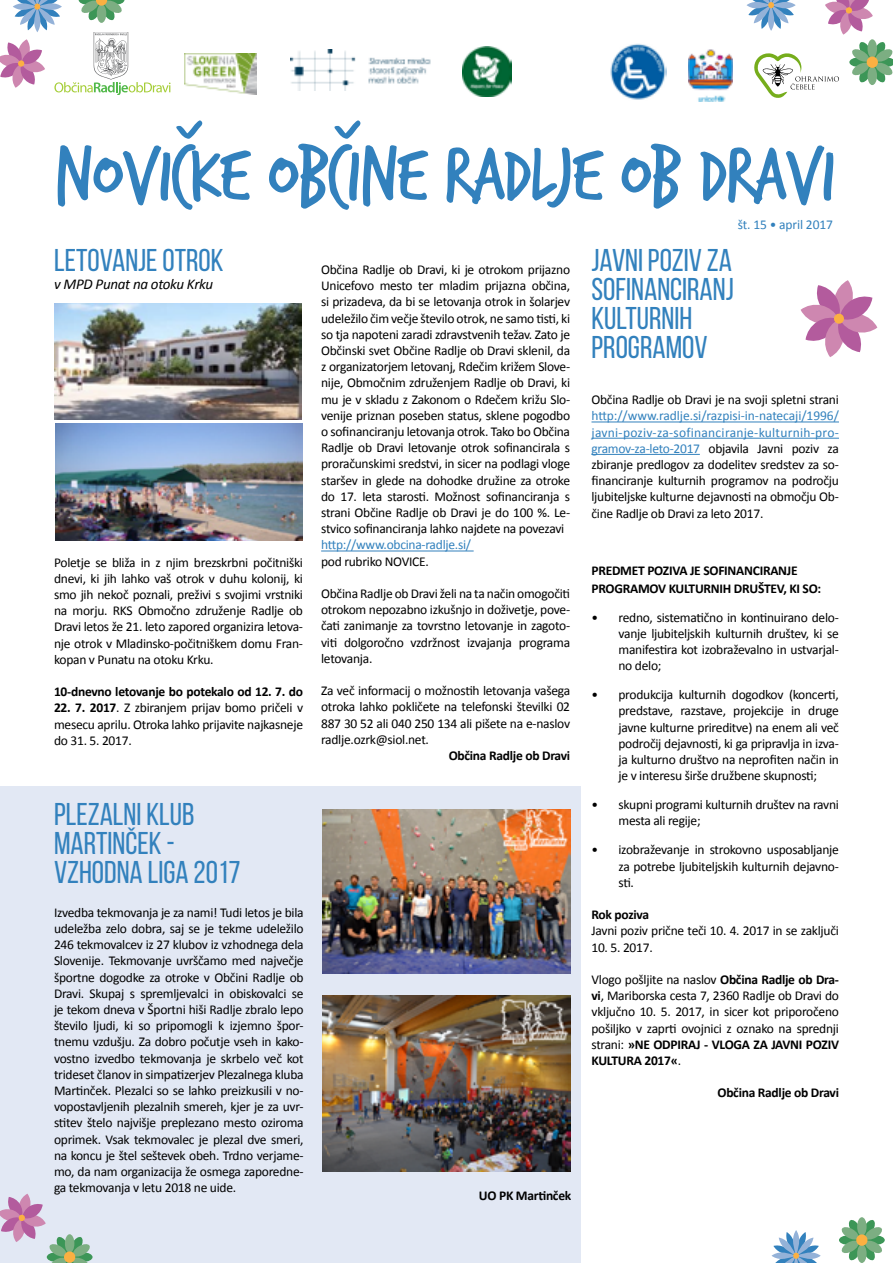
<style>
.page{position:relative;width:893px;height:1263px;background:#fff}
.page>*{position:absolute;margin:0;border:0;box-sizing:border-box;transform-origin:0 0}
.t1{font:31.5px/29px "Bebas Neue";color:#3281bd}
.t2{font:italic 15px "Calibri";letter-spacing:-.02em;color:#000}
.t3{font:13.5px/16.2px "Calibri";letter-spacing:-.02em;color:#000;text-align:justify}
.t4{font:700 13.5px/18px "Calibri";letter-spacing:-.02em;color:#000}
.t5{font:13.5px "Calibri";letter-spacing:-.02em;color:#3281bd}
.s1{font-weight:700}
.s2{color:#3281bd}
</style>
<div class="page">
<div style="left:0;top:786px;width:580px;height:477px;background:#e2e8f4"></div>
<img style="left:610px;top:43px;width:56px;height:57px">
<img style="left:689px;top:50px;width:44px;height:51px">
<svg style="left:754px;top:53px;width:85px;height:45px"></svg>
<img style="left:462px;top:47px;width:49px;height:49px">
<img style="left:290px;top:50px;width:141px;height:40px">
<img style="left:185px;top:54px;width:71px;height:41px">
<svg style="left:58px;top:144px;width:775px;height:66px"></svg>
<svg style="left:176px;top:120px;width:26px;height:19px"></svg>
<svg style="left:334px;top:120px;width:26px;height:19px"></svg>
<hr style="left:321px;top:550px;width:153px;height:1px;background:#3281bd">
<hr style="left:591px;top:421px;width:248px;height:1px;background:#3281bd">
<hr style="left:591px;top:438px;width:248px;height:1px;background:#3281bd">
<hr style="left:591px;top:454px;width:109px;height:1px;background:#3281bd">
<img style="left:54px;top:303px;width:247px;height:117px">
<img style="left:55px;top:424px;width:248px;height:116px">
<img style="left:323px;top:809px;width:247px;height:165px">
<img style="left:323px;top:995px;width:247px;height:177px">
<svg style="left:771px;top:1230px;width:50px;height:33px"></svg>
<svg style="left:841px;top:1219px;width:42px;height:42px"></svg>
<div style="left:856px;top:1234px;width:11px;height:12px;background:#fbb042;border-radius:50%"></div>
<svg style="left:0;top:1194px;width:91px;height:69px"></svg>
<div style="left:18px;top:1214px;width:7px;height:7px;background:#fbb042;border-radius:3px"></div>
<svg style="left:746px;top:0;width:50px;height:31px"></svg>
<svg style="left:851px;top:41px;width:42px;height:42px"></svg>
<div style="left:867px;top:57px;width:11px;height:11px;background:#fbb042;border-radius:50%"></div>
<svg style="left:0;top:0;width:171px;height:95px"></svg>
<div style="left:18px;top:60px;width:7px;height:7px;background:#fbb042;border-radius:3px"></div>
<svg style="left:825px;top:0;width:48px;height:35px"></svg>
<div style="left:845px;top:7px;width:7px;height:7px;background:#fbb042;border-radius:3px"></div>
<svg style="left:801px;top:280px;width:76px;height:77px"></svg>
<h1 class="t1" style="left:54px;top:246px;width:171px">LETOVANJE OTROK</h1>
<p class="t2" style="left:54px;top:275px;width:161px">v MPD Punat na otoku Krku</p>
<p class="t3" style="left:54px;top:553px;width:250px">Poletje se bliža in z njim brezskrbni počitniški dnevi, ki jih lahko vaš otrok v duhu kolonij, ki smo jih nekoč poznali, preživi s svojimi vrstniki na morju. RKS Območno združenje Radlje ob Dravi letos že 21. leto zapored organizira letova&shy;nje otrok v Mladinsko-počitniškem domu Fran&shy;kopan v Punatu na otoku Krku.</p>
<p class="t4" style="left:54px;top:682px;width:251px">10-dnevno letovanje bo potekalo od 12. 7. do</p>
<p class="t3" style="left:54px;top:699px;width:251px"><span class="s1">22. 7. 2017</span>. Z zbiranjem prijav bomo pričeli v mesecu aprilu. Otroka lahko prijavite najkasneje do 31. 5. 2017.</p>
<h1 class="t1" style="left:54px;top:799px;width:188px">PLEZALNI KLUB<br>MARTINČEK -<br>VZHODNA LIGA 2017</h1>
<p class="t3" style="left:54px;top:903px;width:251px">Izvedba tekmovanja je za nami! Tudi letos je bila udeležba zelo dobra, saj se je tekme udeležilo 246 tekmovalcev iz 27 klubov iz vzhodnega dela Slovenije. Tekmovanje uvrščamo med največje športne dogodke za otroke v Občini Radlje ob Dravi. Skupaj s spremljevalci in obiskovalci se je tekom dneva v Športni hiši Radlje zbralo lepo število ljudi, ki so pripomogli k izjemno špor&shy;tnemu vzdušju. Za dobro počutje vseh in kako&shy;vostno izvedbo tekmovanja je skrbelo več kot trideset članov in simpatizerjev Plezalnega kluba Martinček. Plezalci so se lahko preizkusili v no&shy;vopostavljenih plezalnih smereh, kjer je za uvr&shy;stitev štelo najvišje preplezano mesto oziroma oprimek. Vsak tekmovalec je plezal dve smeri, na koncu je štel seštevek obeh. Trdno verjame&shy;mo, da nam organizacija že osmega zaporedne&shy;ga tekmovanja v letu 2018 ne uide.</p>
<p class="t3" style="left:321px;top:261px;width:251px">Občina Radlje ob Dravi, ki je otrokom prijazno Unicefovo mesto ter mladim prijazna občina, si prizadeva, da bi se letovanja otrok in šolarjev udeležilo čim večje število otrok, ne samo tisti, ki so tja napoteni zaradi zdravstvenih težav. Zato je Občinski svet Občine Radlje ob Dravi sklenil, da z organizatorjem letovanj, Rdečim križem Slove&shy;nije, Območnim združenjem Radlje ob Dravi, ki mu je v skladu z Zakonom o Rdečem križu Slo&shy;venije priznan poseben status, sklene pogodbo o sofinanciranju letovanja otrok. Tako bo Občina Radlje ob Dravi letovanje otrok sofinancirala s proračunskimi sredstvi, in sicer na podlagi vloge staršev in glede na dohodke družine za otroke do 17. leta starosti. Možnost sofinanciranja s strani Občine Radlje ob Dravi je do 100 %. Le&shy;stvico sofinanciranja lahko najdete na povezavi</p>
<p class="t5" style="left:321px;top:537px;width:151px">http://www.obcina-radlje.si/</p>
<p class="t3" style="left:321px;top:552px;width:109px">pod rubriko NOVICE.</p>
<p class="t3" style="left:321px;top:585px;width:251px">Občina Radlje ob Dravi želi na ta način omogočiti otrokom nepozabno izkušnjo in doživetje, pove&shy;čati zanimanje za tovrstno letovanje in zagoto&shy;viti dolgoročno vzdržnost izvajanja programa letovanja.</p>
<p class="t3" style="left:321px;top:682px;width:251px">Za več informacij o možnostih letovanja vašega otroka lahko pokličete na telefonski številki 02<br>887 30 52 ali 040 250 134 ali pišete na e-naslov radlje.ozrk@siol.net.</p>
<p class="t4" style="left:449px;top:746px;width:123px">Občina Radlje ob Dravi</p>
<p class="t4" style="left:479px;top:1186px;width:94px">UO PK Martinček</p>
<p class="t5" style="left:738px;top:216px;width:97px">št. 15 • april 2017</p>
<h1 class="t1" style="left:591px;top:246px;width:144px">JAVNI POZIV ZA<br>SOFINANCIRANJ<br>KULTURNIH<br>PROGRAMOV</h1>
<p class="t3" style="left:591px;top:391px;width:249px">Občina Radlje ob Dravi je na svoji spletni strani</p>
<p class="t3" style="left:591px;top:407px;width:249px"><span class="s2">http://www.radlje.si/razpisi-in-natecaji/1996/ javni-poziv-za-sofinanciranje-kulturnih-pro&shy;gramov-za-leto-2017</span> objavila Javni poziv za zbiranje predlogov za dodelitev sredstev za so&shy;financiranje kulturnih programov na področju ljubiteljske kulturne dejavnosti na območju Ob&shy;čine Radlje ob Dravi za leto 2017.</p>
<p class="t4" style="left:591px;top:561px;width:231px">PREDMET POZIVA JE SOFINANCIRANJE<br>PROGRAMOV KULTURNIH DRUŠTEV, KI SO:</p>
<p class="t3" style="left:618px;top:608px;width:222px;text-indent:-27px">• redno, sistematično in kontinuirano delo&shy;vanje ljubiteljskih kulturnih društev, ki se manifestira kot izobraževalno in ustvarjal&shy;no delo;</p>
<p class="t3" style="left:618px;top:686px;width:222px;text-indent:-27px">• produkcija kulturnih dogodkov (koncerti, predstave, razstave, projekcije in druge javne kulturne prireditve) na enem ali več področij dejavnosti, ki ga pripravlja in izva&shy;ja kulturno društvo na neprofiten način in je v interesu širše družbene skupnosti;</p>
<p class="t3" style="left:618px;top:796px;width:222px;text-indent:-27px">• skupni programi kulturnih društev na ravni mesta ali regije;</p>
<p class="t3" style="left:618px;top:841px;width:222px;text-indent:-27px">• izobraževanje in strokovno usposabljanje za potrebe ljubiteljskih kulturnih dejavno&shy;sti.</p>
<p class="t4" style="left:591px;top:905px;width:59px">Rok poziva</p>
<p class="t3" style="left:591px;top:922px;width:249px">Javni poziv prične teči 10. 4. 2017 in se zaključi</p>
<p class="t3" style="left:591px;top:938px;width:63px">10. 5. 2017.</p>
<p class="t3" style="left:591px;top:971px;width:249px">Vlogo pošljite na naslov <span class="s1">Občina Radlje ob Dra&shy;vi</span>, Mariborska cesta 7, 2360 Radlje ob Dravi do vključno 10. 5. 2017, in sicer kot priporočeno pošiljko v zaprti ovojnici z oznako na sprednji strani: <span class="s1">»NE ODPIRAJ - VLOGA ZA JAVNI POZIV KULTURA 2017«</span>.</p>
<p class="t4" style="left:717px;top:1083px;width:123px">Občina Radlje ob Dravi</p>
</div>
